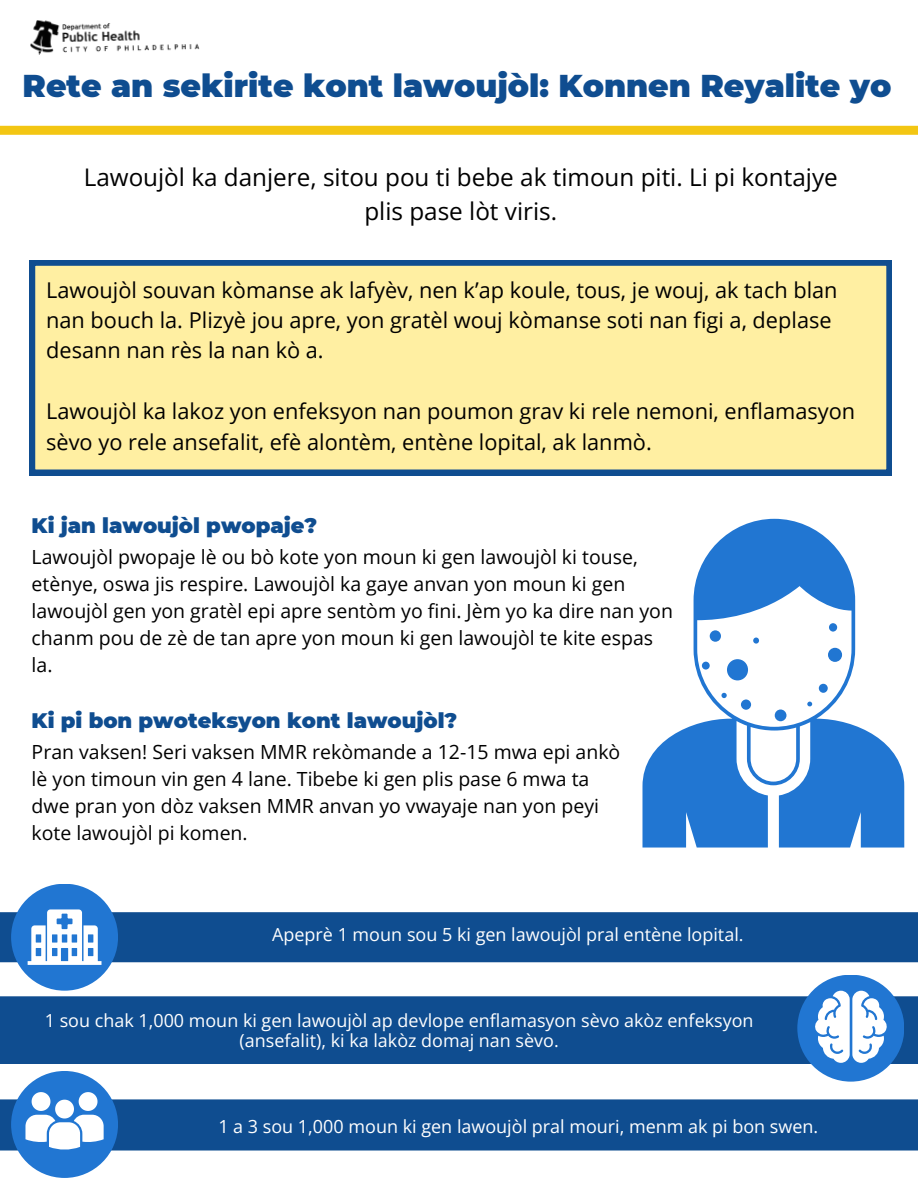
<style>
.page{position:relative;width:918px;height:1188px;background:#fff}
.page>*{position:absolute;margin:0;border:0;box-sizing:border-box;transform-origin:0 0}
.t1{font:900 31.5px "Montserrat";color:#0f4d90}
.t2{font:24.3px/33.8px "Open Sans";color:#000;text-align:center}
.t3{font:21.75px/30.3px "Open Sans";color:#000}
.t4{font:900 21px "Montserrat";color:#0f4d90}
.t5{font:19.5px/27px "Open Sans";color:#000}
.t6{font:18px/20.2px "Open Sans";color:#fff;text-align:center}
</style>
<div class="page">
<div style="left:0;top:126px;width:918px;height:9px;background:#f3c613"></div>
<div style="left:30px;top:260px;width:862px;height:215px;background:#ffefa2"></div>
<img style="left:30px;top:20px;width:170px;height:35px">
<div style="left:0;top:912px;width:918px;height:50px;background:#0f4d90"></div>
<div style="left:11px;top:884px;width:107px;height:107px;background:#2176d2;border-radius:50%"></div>
<div style="left:0;top:996px;width:918px;height:68px;background:#0f4d90"></div>
<svg style="left:28px;top:909px;width:74px;height:56px"></svg>
<div style="left:0;top:1099px;width:918px;height:52px;background:#0f4d90"></div>
<svg style="left:642px;top:519px;width:262px;height:328px"></svg>
<svg style="left:807px;top:702px;width:5px;height:4px"></svg>
<div style="left:829px;top:623px;width:8px;height:9px;background:#2176d2;border-radius:50%"></div>
<div style="left:11px;top:1071px;width:107px;height:107px;background:#2176d2;border-radius:50%"></div>
<svg style="left:25px;top:1092px;width:78px;height:58px"></svg>
<div style="left:797px;top:975px;width:107px;height:107px;background:#2176d2;border-radius:50%"></div>
<svg style="left:815px;top:991px;width:72px;height:72px"></svg>
<p class="t1" style="left:23px;top:66px;width:871px">Rete an sekirite kont lawoujòl: Konnen Reyalite yo</p>
<p class="t2" style="left:84px;top:160px;width:756px">Lawoujòl ka danjere, sitou pou ti bebe ak timoun piti. Li pi kontajye plis pase lòt viris.</p>
<h3 class="t3" style="left:46px;top:274px;width:793px">Lawoujòl souvan kòmanse ak lafyèv, nen k’ap koule, tous, je wouj, ak tach blan nan bouch la. Plizyè jou apre, yon gratèl wouj kòmanse soti nan figi a, deplase desann nan rès la nan kò a.</h3>
<p class="t3" style="left:46px;top:396px;width:811px">Lawoujòl ka lakoz yon enfeksyon nan poumon grav ki rele nemoni, enflamasyon sèvo yo rele ansefalit, efè alontèm, entène lopital, ak lanmò.</p>
<h4 class="t4" style="left:32px;top:513px;width:287px">Ki jan lawoujòl pwopaje?</h4>
<h2 class="t5" style="left:32px;top:543px;width:643px">Lawoujòl pwopaje lè ou bò kote yon moun ki gen lawoujòl ki touse, etènye, oswa jis respire. Lawoujòl ka gaye anvan yon moun ki gen lawoujòl gen yon gratèl epi apre sentòm yo fini. Jèm yo ka dire nan yon chanm pou de zè de tan apre yon moun ki gen lawoujòl te kite espas la.</h2>
<h3 class="t4" style="left:32px;top:707px;width:427px">Ki pi bon pwoteksyon kont lawoujòl?</h3>
<h4 class="t5" style="left:32px;top:738px;width:590px">Pran vaksen! Seri vaksen MMR rekòmande a 12-15 mwa epi ankò lè yon timoun vin gen 4 lane. Tibebe ki gen plis pase 6 mwa ta dwe pran yon dòz vaksen MMR anvan yo vwayaje nan yon peyi kote lawoujòl pi komen.</h4>
<p class="t6" style="left:272px;top:924px;width:473px">Apeprè 1 moun sou 5 ki gen lawoujòl pral entène lopital.</p>
<h1 class="t6" style="left:45px;top:1010px;width:710px">1 sou chak 1,000 moun ki gen lawoujòl ap devlope enflamasyon sèvo akòz enfeksyon (ansefalit), ki ka lakòz domaj nan sèvo.</h1>
<p class="t6" style="left:218px;top:1115px;width:601px">1 a 3 sou 1,000 moun ki gen lawoujòl pral mouri, menm ak pi bon swen.</p>
</div>
